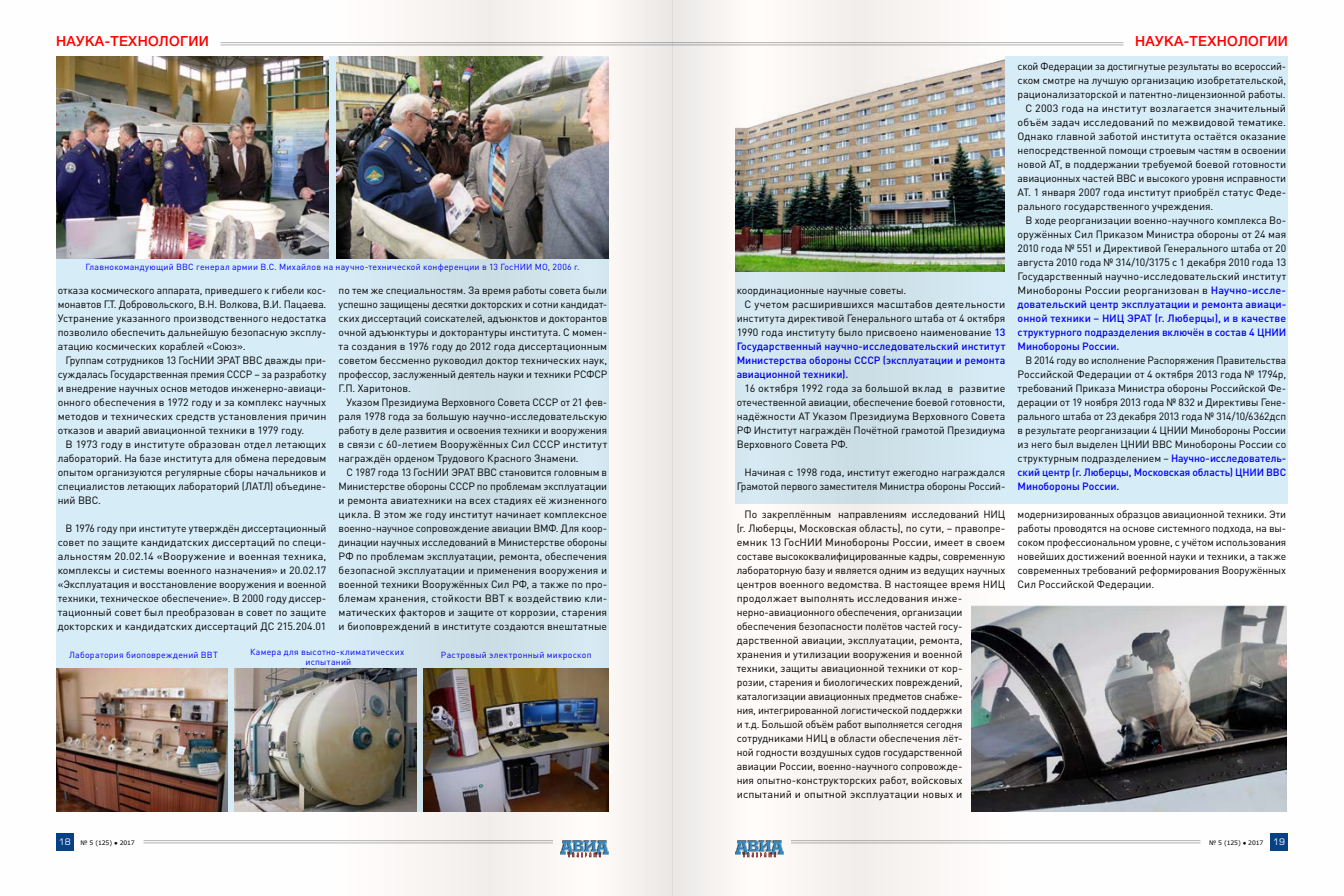
<style>
.page{position:relative;width:1344px;height:896px;background:#fff}
.page>*{position:absolute;margin:0;border:0;box-sizing:border-box;transform-origin:0 0}
.t1{font:500 14px "Helvetica Neue Cyr";letter-spacing:.025em;color:#f00}
.t2{font:10.5px/14px "DIN Pro";color:#000;text-align:justify}
.t3{font:500 10.5px "DIN Pro";color:#00f}
.t4{font:8.75px/10.5px "DIN Pro";letter-spacing:.025em;color:#00f;text-align:center}
.t5{font:6.12px "Verdana";letter-spacing:-.02em;color:#000}
.s1{font-weight:500;color:#00f}
.s2{font-family:"Europe C";font-size:8.75px;color:#fffefd}
</style>
<div class="page">
<img style="left:56px;top:0;width:616px;height:896px">
<svg style="left:672px;top:0;width:616px;height:896px"></svg>
<h1 class="t1" style="left:56px;top:33px;width:154px">НАУКА-ТЕХНОЛОГИИ</h1>
<h1 class="t1" style="left:1135px;top:33px;width:154px">НАУКА-ТЕХНОЛОГИИ</h1>
<p class="t4" style="left:86px;top:261px;width:495px">Главнокомандующий ВВС генерал армии В.С. Михайлов на научно-технической конференции в 13 ГосНИИ МО, 2006 г.</p>
<p class="t2" style="left:58px;top:282px;width:270px">отказа космического аппарата, приведшего к гибели кос&shy;монавтов Г.Т. Добровольского, В.Н. Волкова, В.И. Пацаева.<br>Устранение указанного производственного недостатка позволило обеспечить дальнейшую безопасную эксплу&shy;атацию космических кораблей «Союз».</p>
<p class="t2" style="left:58px;top:352px;width:270px;text-indent:8px">Группам сотрудников 13 ГосНИИ ЭРАТ ВВС дважды при&shy;суждалась Государственная премия СССР – за разработку и внедрение научных основ методов инженерно-авиаци&shy;онного обеспечения в 1972 году и за комплекс научных методов и технических средств установления причин отказов и аварий авиационной техники в 1979 году.</p>
<p class="t2" style="left:58px;top:436px;width:270px;text-indent:8px">В 1973 году в институте образован отдел летающих лабораторий. На базе института для обмена передовым опытом организуются регулярные сборы начальников и специалистов летающих лабораторий (ЛАТЛ) объедине&shy;ний ВВС.</p>
<p class="t2" style="left:58px;top:520px;width:270px;text-indent:8px">В 1976 году при институте утверждён диссертационный совет по защите кандидатских диссертаций по специ&shy;альностям 20.02.14 «Вооружение и военная техника, комплексы и системы военного назначения» и 20.02.17 «Эксплуатация и восстановление вооружения и военной техники, техническое обеспечение». В 2000 году диссер&shy;тационный совет был преобразован в совет по защите докторских и кандидатских диссертаций ДС 215.204.01</p>
<p class="t2" style="left:339px;top:282px;width:270px">по тем же специальностям. За время работы совета были успешно защищены десятки докторских и сотни кандидат&shy;ских диссертаций соискателей, адъюнктов и докторантов очной адъюнктуры и докторантуры института. С момен&shy;та создания в 1976 году до 2012 года диссертационным советом бессменно руководил доктор технических наук, профессор, заслуженный деятель науки и техники РСФСР Г.П. Харитонов.</p>
<p class="t2" style="left:339px;top:394px;width:270px;text-indent:8px">Указом Президиума Верховного Совета СССР от 21 фев&shy;раля 1978 года за большую научно-исследовательскую работу в деле развития и освоения техники и вооружения в связи с 60-летием Вооружённых Сил СССР институт награждён орденом Трудового Красного Знамени.</p>
<p class="t2" style="left:339px;top:464px;width:270px;text-indent:8px">С 1987 года 13 ГосНИИ ЭРАТ ВВС становится головным в Министерстве обороны СССР по проблемам эксплуатации и ремонта авиатехники на всех стадиях её жизненного цикла. В этом же году институт начинает комплексное военно-научное сопровождение авиации ВМФ. Для коор&shy;динации научных исследований в Министерстве обороны РФ по проблемам эксплуатации, ремонта, обеспечения безопасной эксплуатации и применения вооружения и военной техники Вооружённых Сил РФ, а также по про&shy;блемам хранения, стойкости ВВТ к воздействию кли&shy;матических факторов и защите от коррозии, старения и биоповреждений в институте создаются внештатные</p>
<p class="t4" style="left:69px;top:649px;width:150px">Лаборатория биоповреждений ВВТ</p>
<p class="t4" style="left:250px;top:645px;width:156px">Камера для высотно-климатических испытаний</p>
<p class="t4" style="left:441px;top:649px;width:152px">Растровый электронный микроскоп</p>
<p class="t2" style="left:737px;top:282px;width:171px">координационные научные советы.</p>
<p class="t2" style="left:745px;top:296px;width:262px">С учетом расширившихся масштабов деятельности</p>
<p class="t2" style="left:737px;top:310px;width:270px">института директивой Генерального штаба от 4 октября</p>
<p class="t2" style="left:737px;top:324px;width:270px">1990 года институту было присвоено наименование <span class="s1">13</span></p>
<p class="t3" style="left:737px;top:338px;width:270px">Государственный научно-исследовательский институт</p>
<p class="t3" style="left:737px;top:352px;width:270px">Министерства обороны СССР (эксплуатации и ремонта</p>
<p class="t3" style="left:737px;top:366px;width:113px">авиационной техники).</p>
<p class="t2" style="left:737px;top:380px;width:270px;text-indent:8px">16 октября 1992 года за большой вклад в развитие отечественной авиации, обеспечение боевой готовности, надёжности АТ Указом Президиума Верховного Совета РФ Институт награждён Почётной грамотой Президиума Верховного Совета РФ.</p>
<p class="t2" style="left:737px;top:464px;width:270px;text-align:right">Начиная с 1998 года, институт ежегодно награждался<br>Грамотой первого заместителя Министра обороны Россий-</p>
<p class="t2" style="left:1018px;top:58px;width:270px">ской Федерации за достигнутые результаты во всероссий-</p>
<p class="t2" style="left:1018px;top:72px;width:270px">ском смотре на лучшую организацию изобретательской,</p>
<p class="t2" style="left:1018px;top:86px;width:269px">рационализаторской и патентно-лицензионной работы.</p>
<p class="t2" style="left:1026px;top:100px;width:262px">С 2003 года на институт возлагается значительный</p>
<p class="t2" style="left:1018px;top:114px;width:270px">объём задач исследований по межвидовой тематике.</p>
<p class="t2" style="left:1018px;top:128px;width:270px">Однако главной заботой института остаётся оказание</p>
<p class="t2" style="left:1018px;top:142px;width:270px">непосредственной помощи строевым частям в освоении</p>
<p class="t2" style="left:1018px;top:156px;width:270px">новой АТ, в поддержании требуемой боевой готовности</p>
<p class="t2" style="left:1018px;top:170px;width:270px">авиационных частей ВВС и высокого уровня исправности</p>
<p class="t2" style="left:1018px;top:184px;width:270px">АТ. 1 января 2007 года институт приобрёл статус Феде-</p>
<p class="t2" style="left:1018px;top:198px;width:197px">рального государственного учреждения.</p>
<p class="t2" style="left:1026px;top:212px;width:262px">В ходе реорганизации военно-научного комплекса Во-</p>
<p class="t2" style="left:1018px;top:226px;width:270px">оружённых Сил Приказом Министра обороны от 24 мая</p>
<p class="t2" style="left:1018px;top:240px;width:270px">2010 года № 551 и Директивой Генерального штаба от 20</p>
<p class="t2" style="left:1018px;top:254px;width:270px">августа 2010 года № 314/10/3175 с 1 декабря 2010 года 13</p>
<p class="t2" style="left:1018px;top:268px;width:270px">Государственный научно-исследовательский институт</p>
<p class="t2" style="left:1018px;top:282px;width:270px">Минобороны России реорганизован в <span class="s1">Научно-иссле-</span></p>
<p class="t3" style="left:1018px;top:296px;width:270px">довательский центр эксплуатации и ремонта авиаци-</p>
<p class="t3" style="left:1018px;top:310px;width:270px">онной техники – НИЦ ЭРАТ (г. Люберцы), и в качестве</p>
<p class="t3" style="left:1018px;top:324px;width:270px">структурного подразделения включён в состав 4 ЦНИИ</p>
<p class="t3" style="left:1018px;top:338px;width:103px">Минобороны России.</p>
<p class="t2" style="left:1018px;top:352px;width:270px;text-indent:8px">В 2014 году во исполнение Распоряжения Правительства Российской Федерации от 4 октября 2013 года № 1794р, требований Приказа Министра обороны Российской Фе&shy;дерации от 19 ноября 2013 года № 832 и Директивы Гене&shy;рального штаба от 23 декабря 2013 года № 314/10/6362дсп в результате реорганизации 4 ЦНИИ Минобороны России из него был выделен ЦНИИ ВВС Минобороны России со структурным подразделением – <span class="s1">Научно-исследователь&shy;ский центр (г. Люберцы, Московская область) ЦНИИ ВВС Минобороны России.</span></p>
<p class="t2" style="left:737px;top:506px;width:270px;text-align:left;text-indent:8px">По закреплённым направлениям исследований НИЦ (г. Люберцы, Московская область), по сути, – правопре&shy;емник 13 ГосНИИ Минобороны России, имеет в своем составе высококвалифицированные кадры, современную лабораторную базу и является одним из ведущих научных центров военного ведомства. В настоящее время НИЦ продолжает выполнять исследования инже&shy;нерно-авиационного обеспечения, организации обеспечения безопасности полётов частей госу&shy;дарственной авиации, эксплуатации, ремонта, хранения и утилизации вооружения и военной техники, защиты авиационной техники от кор-<br>розии, старения и биологических повреждений, каталогизации авиационных предметов снабже-<br>ния, интегрированной логистической поддержки<br>и т.д. Большой объём работ выполняется сегодня сотрудниками НИЦ в области обеспечения лёт-<br>ной годности воздушных судов государственной<br>авиации России, военно-научного сопровожде-<br>ния опытно-конструкторских работ, войсковых испытаний и опытной эксплуатации новых и</p>
<p class="t2" style="left:1018px;top:506px;width:270px">модернизированных образцов авиационной техники. Эти работы проводятся на основе системного подхода, на вы&shy;соком профессиональном уровне, с учётом использования новейших достижений военной науки и техники, а также современных требований реформирования Вооружённых Сил Российской Федерации.</p>
<p class="t5" style="left:59px;top:838px;width:78px"><span class="s2">18</span> № 5 (125) ● 2017</p>
<p class="t5" style="left:1209px;top:838px;width:78px">№ 5 (125) ● 2017 <span class="s2">19</span></p>
</div>
